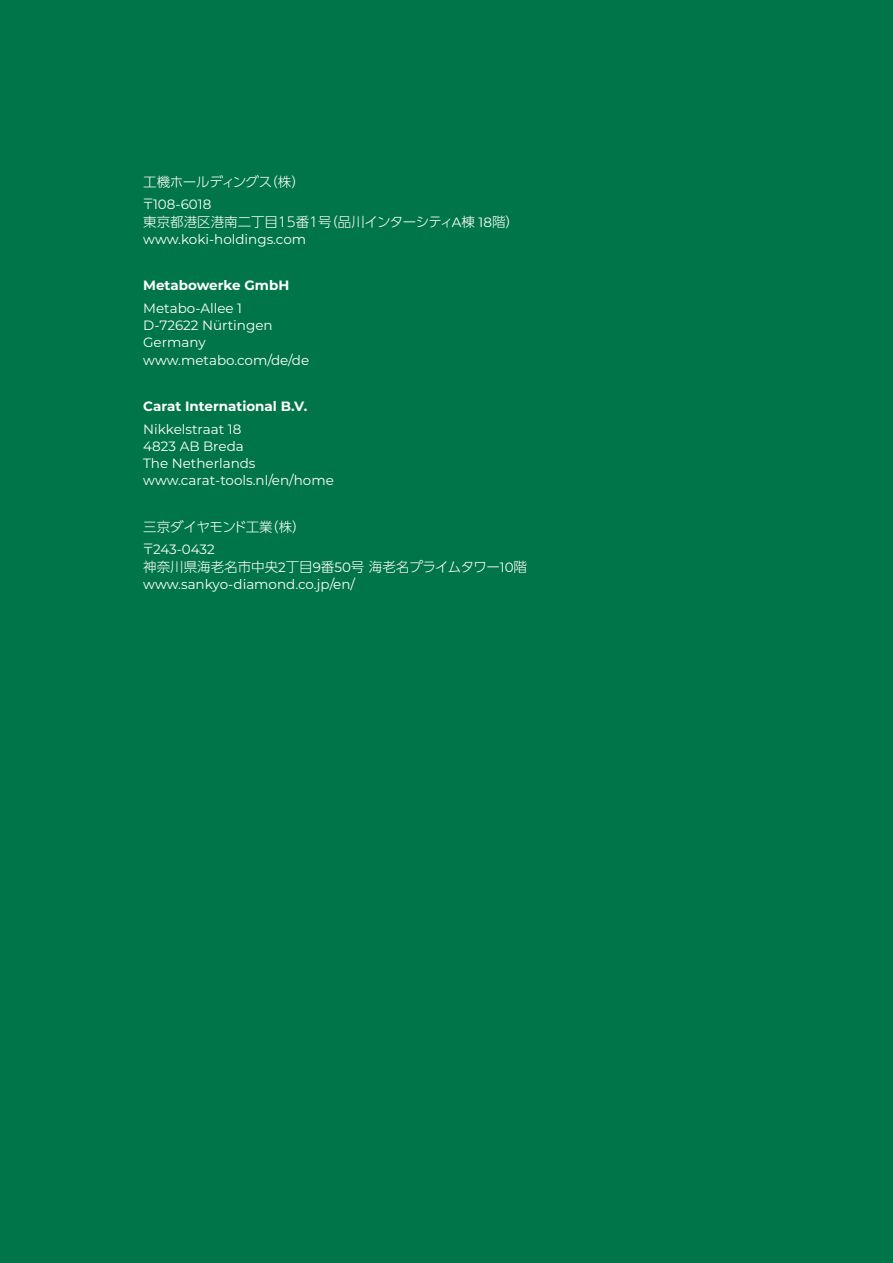
<style>
.page{position:relative;width:893px;height:1263px;background:#00754a}
.page>*{position:absolute;margin:0;border:0;box-sizing:border-box;transform-origin:0 0}
.t1{font:13.5px/17.2px "Montserrat";color:#fff}
.t2{font:300 13.5px "UD Shin Go Pr 6 N";letter-spacing:-.01em;color:#fff}
.t3{font:700 13.5px "Montserrat";color:#fff}
.t4{font:300 13.5px "UD Shin Go Pr 6 N";letter-spacing:-.035em;color:#fff}
.t5{font:300 13.5px "UD Shin Go Pr 6 N";letter-spacing:-.03em;color:#fff}
.s1{font-family:"UD Shin Go Pr 6 N";font-weight:300}
.s2{font-family:"Montserrat";font-weight:400}
</style>
<div class="page">
<p class="t4" style="left:143px;top:171px;width:163px">工機ホールディングス（株）</p>
<p class="t1" style="left:141px;top:195px;width:71px"><span class="s1">〒</span>108-6018</p>
<p class="t2" style="left:143px;top:210px;width:377px">東京都港区港南二丁目15番1号（品川インターシティ<span class="s2">A</span>棟 <span class="s2">18</span>階）</p>
<p class="t1" style="left:143px;top:230px;width:164px">www.koki-holdings.com</p>
<p class="t3" style="left:143px;top:276px;width:148px">Metabowerke GmbH</p>
<p class="t1" style="left:143px;top:299px;width:167px">Metabo-Allee 1<br>D-72622 Nürtingen<br>Germany www.metabo.com/de/de</p>
<p class="t3" style="left:143px;top:396px;width:166px">Carat International B.V.</p>
<p class="t1" style="left:143px;top:420px;width:192px">Nikkelstraat 18<br>4823 AB Breda<br>The Netherlands www.carat-tools.nl/en/home</p>
<p class="t5" style="left:143px;top:516px;width:164px">三京ダイヤモンド工業（株）</p>
<p class="t1" style="left:141px;top:540px;width:75px"><span class="s1">〒</span>243-0432</p>
<p class="t2" style="left:143px;top:555px;width:385px">神奈川県海老名市中央<span class="s2">2</span>丁目<span class="s2">9</span>番<span class="s2">50</span>号 海老名プライムタワー<span class="s2">10</span>階</p>
<p class="t1" style="left:143px;top:575px;width:213px">www.sankyo-diamond.co.jp/en/</p>
</div>
